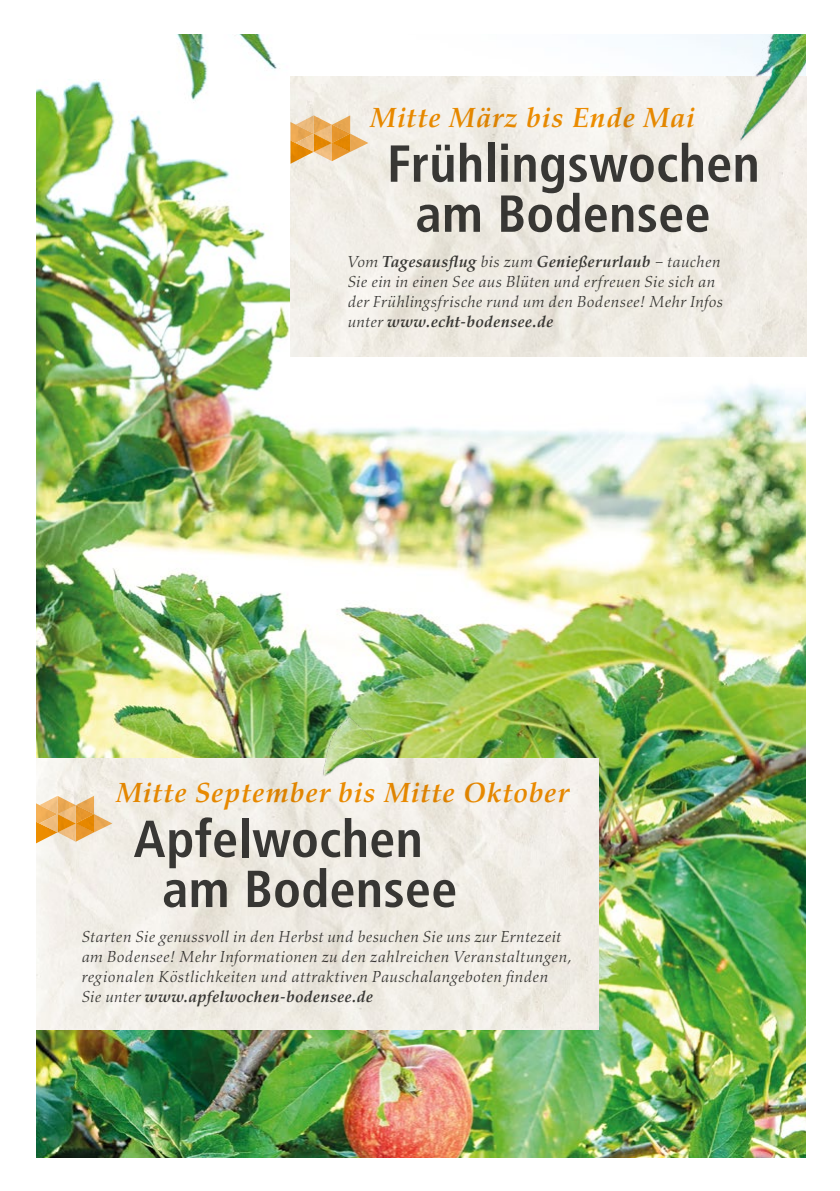
<style>
.page{position:relative;width:840px;height:1191px;background:#fff}
.page>*{position:absolute;margin:0;border:0;box-sizing:border-box;transform-origin:0 0}
.t1{font:700 condensed 52px/50px "Frutiger LT Std";letter-spacing:.005em;color:#3c3c3b;text-align:center}
.t2{font:italic 700 28px "Aldus Nova Pro";letter-spacing:.035em;color:#f39200}
.t3{font:italic 16.2px/20px "Aldus Nova Pro";letter-spacing:.015em;color:#3c3c3b}
.s1{font-weight:700}
</style>
<div class="page">
<img style="left:36px;top:182px;width:769px;height:460px">
<img style="left:290px;top:77px;width:516px;height:280px">
<img style="left:36px;top:642px;width:769px;height:515px">
<img style="left:36px;top:34px;width:769px;height:148px">
<h2 class="t2" style="left:370px;top:101px;width:326px">Mitte März bis Ende Mai</h2>
<h1 class="t1" style="left:387px;top:139px;width:374px">Frühlingswochen am Bodensee</h1>
<p class="t3" style="left:347px;top:252px;width:377px">Vom <span class="s1">Tagesausflug</span> bis zum <span class="s1">Genießerurlaub</span> – tauchen Sie ein in einen See aus Blüten und erfreuen Sie sich an der Frühlingsfrische rund um den Bodensee! Mehr Infos unter <span class="s1">www.echt-bodensee.de</span></p>
<h2 class="t2" style="left:116px;top:776px;width:454px">Mitte September bis Mitte Oktober</h2>
<h1 class="t1" style="left:162px;top:814px;width:296px;text-align:left;text-indent:-29px">Apfelwochen am Bodensee</h1>
<p class="t3" style="left:81px;top:927px;width:491px">Starten Sie genussvoll in den Herbst und besuchen Sie uns zur Erntezeit am Bodensee! Mehr Informationen zu den zahlreichen Veranstaltungen, regionalen Köstlichkeiten und attraktiven Pauschalangeboten finden Sie unter <span class="s1">www.apfelwochen-bodensee.de</span></p>
</div>
